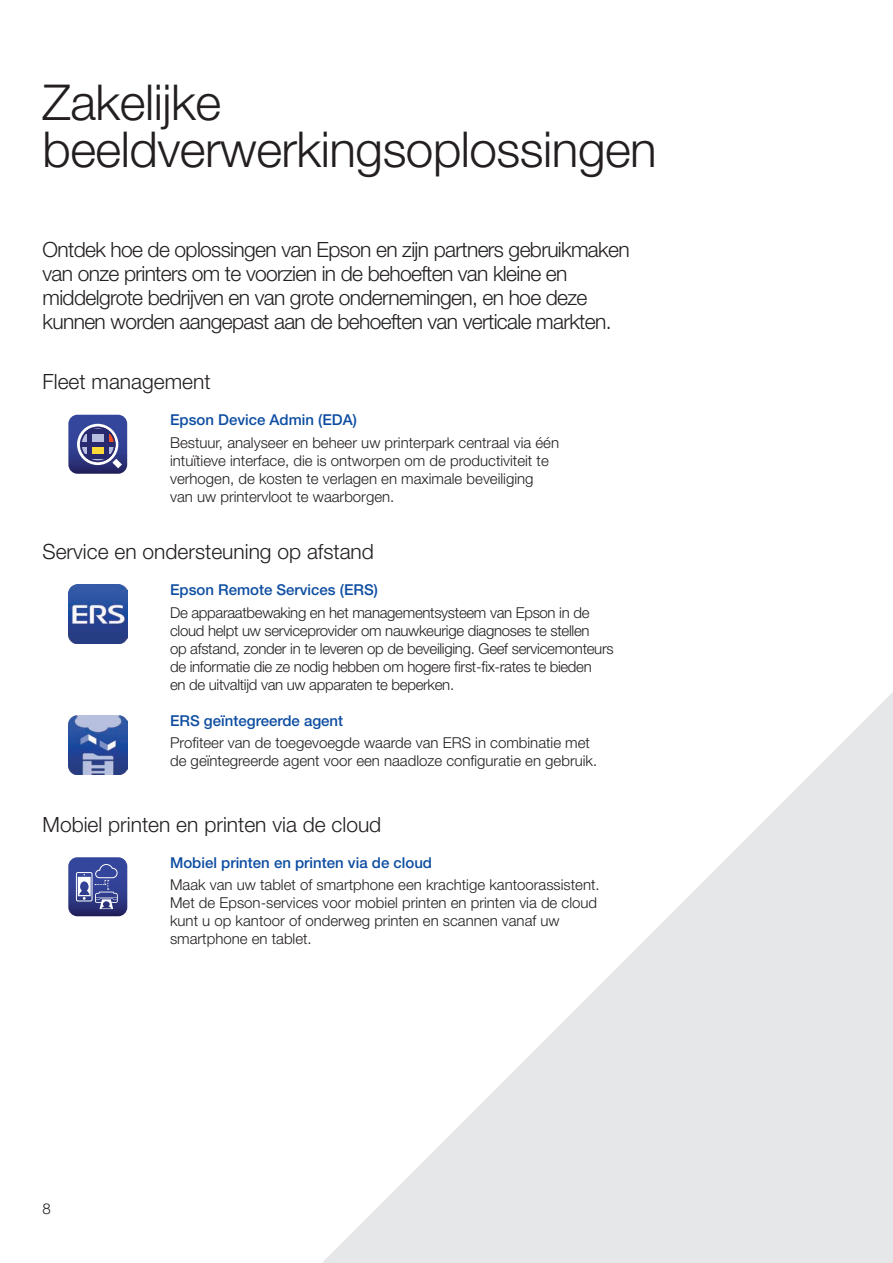
<style>
.page{position:relative;width:893px;height:1263px;background:#fff}
.page>*{position:absolute;margin:0;border:0;box-sizing:border-box;transform-origin:0 0}
.t1{font:300 49.5px/46.5px "Helvetica Neue LT Pro";letter-spacing:-.01em;color:#231f20}
.t2{font:300 21px/24px "Helvetica Neue LT Pro";letter-spacing:-.03em;color:#231f20}
.t3{font:300 21px "Helvetica Neue LT Pro";color:#231f20}
.t4{font:300 15px/18px "Helvetica Neue LT Pro";color:#231f20}
.t5{font:300 15px/18px "Helvetica Neue LT Pro";letter-spacing:-.02em;color:#231f20}
.t6{font:500 15px "Helvetica Neue LT Pro";color:#0d4da1}
</style>
<div class="page">
<svg style="left:322px;top:692px;width:571px;height:571px;fill:#ecedef"></svg>
<svg style="left:68px;top:415px;width:59px;height:59px;background:#575c95"></svg>
<img style="left:68px;top:585px;width:59px;height:59px">
<img style="left:68px;top:715px;width:59px;height:59px">
<svg style="left:68px;top:857px;width:59px;height:59px;background:#4f5a9d"></svg>
<h1 class="t1" style="left:43px;top:78px;width:616px">Zakelijke beeldverwerkingsoplossingen</h1>
<p class="t2" style="left:43px;top:237px;width:589px">Ontdek hoe de oplossingen van Epson en zijn partners gebruikmaken van onze printers om te voorzien in de behoeften van kleine en middelgrote bedrijven en van grote ondernemingen, en hoe deze kunnen worden aangepast aan de behoeften van verticale markten.</p>
<h2 class="t3" style="left:43px;top:369px;width:170px">Fleet management</h2>
<p class="t6" style="left:170px;top:411px;width:188px">Epson Device Admin (EDA)</p>
<p class="t4" style="left:170px;top:433px;width:391px">Bestuur, analyseer en beheer uw printerpark centraal via één intuïtieve interface, die is ontworpen om de productiviteit te verhogen, de kosten te verlagen en maximale beveiliging van uw printervloot te waarborgen.</p>
<h2 class="t3" style="left:43px;top:539px;width:333px">Service en ondersteuning op afstand</h2>
<p class="t6" style="left:170px;top:581px;width:209px">Epson Remote Services (ERS)</p>
<p class="t5" style="left:170px;top:603px;width:445px">De apparaatbewaking en het managementsysteem van Epson in de cloud helpt uw serviceprovider om nauwkeurige diagnoses te stellen<br>op afstand, zonder in te leveren op de beveiliging. Geef servicemonteurs de informatie die ze nodig hebben om hogere first-fix-rates te bieden<br>en de uitvaltijd van uw apparaten te beperken.</p>
<p class="t6" style="left:170px;top:711px;width:175px">ERS geïntegreerde agent</p>
<p class="t4" style="left:170px;top:733px;width:429px">Profiteer van de toegevoegde waarde van ERS in combinatie met de geïntegreerde agent voor een naadloze configuratie en gebruik.</p>
<h2 class="t3" style="left:43px;top:811px;width:340px">Mobiel printen en printen via de cloud</h2>
<p class="t6" style="left:170px;top:854px;width:264px">Mobiel printen en printen via de cloud</p>
<p class="t4" style="left:170px;top:875px;width:431px">Maak van uw tablet of smartphone een krachtige kantoorassistent.<br>Met de Epson-services voor mobiel printen en printen via de cloud kunt u op kantoor of onderweg printen en scannen vanaf uw smartphone en tablet.</p>
<p class="t4" style="left:43px;top:1199px;width:10px">8</p>
</div>
